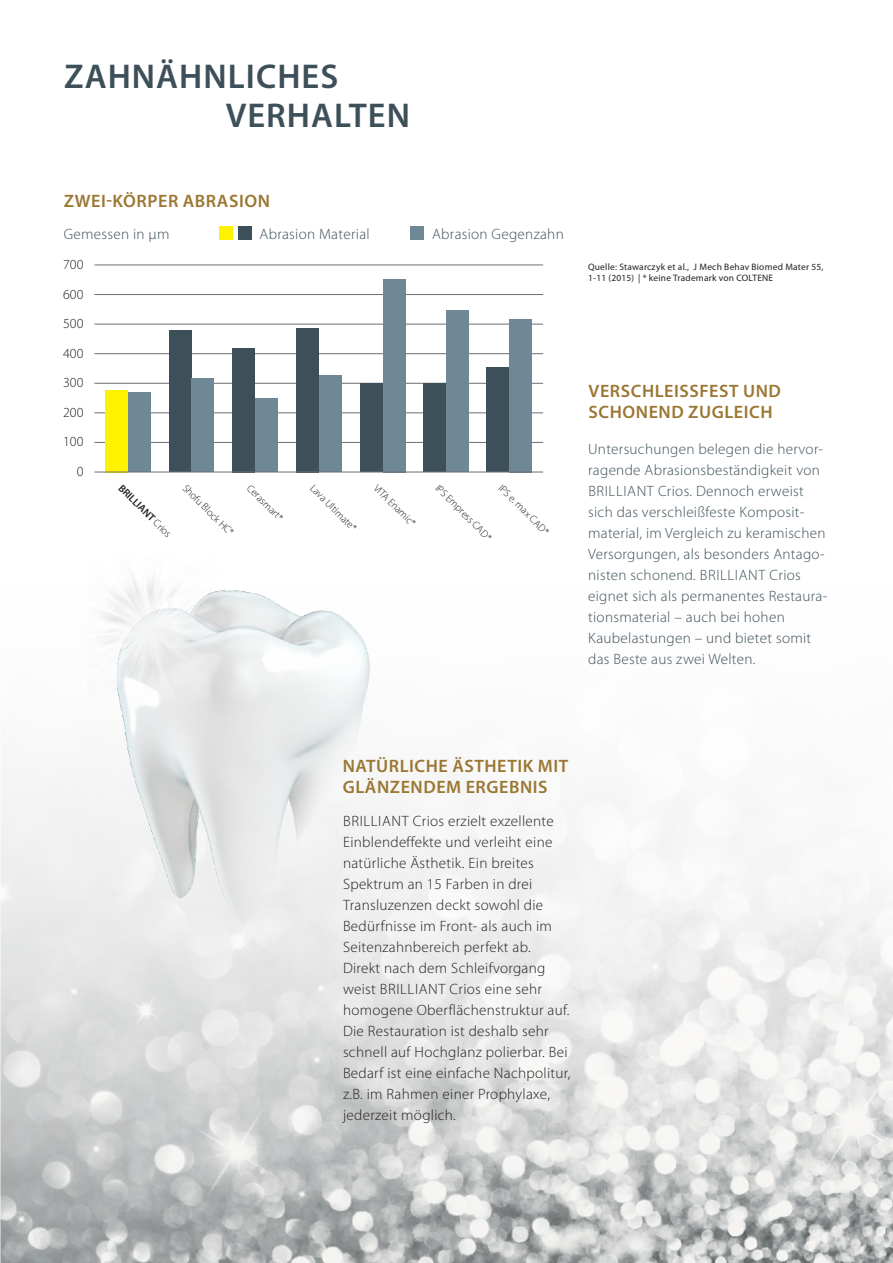
<style>
.page{position:relative;width:893px;height:1263px;background:#fff}
.page>*{position:absolute;margin:0;border:0;box-sizing:border-box;transform-origin:0 0}
.t1{font:600 34.5px/39px "Myriad Pro";letter-spacing:.03em;color:#3d4f58}
.t2{font:600 18px/21px "Myriad Pro";letter-spacing:.03em;color:#9b7733}
.t3{font:300 15px/21px "Myriad Pro";letter-spacing:.02em;color:#231f20}
.t4{font:300 15px/21px "Myriad Pro";letter-spacing:.02em;color:#3d4f58}
.t5{font:300 13.95px "Myriad Pro";color:#231f20}
.t6{font:300 10.5px "Myriad Pro";color:#231f20}
.t7{font:600 10.5px "Myriad Pro";color:#231f20}
.t8{font:9.3px/11.7px "Myriad Pro";letter-spacing:.02em;color:#231f20}
.s1{font-weight:300}
</style>
<div class="page">
<img style="left:0;top:226px;width:893px;height:1037px">
<hr style="left:94px;top:442px;width:449px;height:1px;background:#6d6e71">
<hr style="left:94px;top:413px;width:449px;height:1px;background:#6d6e71">
<hr style="left:94px;top:383px;width:449px;height:1px;background:#6d6e71">
<hr style="left:94px;top:353px;width:449px;height:1px;background:#6d6e71">
<hr style="left:94px;top:324px;width:449px;height:1px;background:#6d6e71">
<hr style="left:94px;top:294px;width:449px;height:1px;background:#6d6e71">
<hr style="left:94px;top:265px;width:449px;height:1px;background:#6d6e71">
<div style="left:360px;top:383px;width:23px;height:89px;background:#3d4f58"></div>
<div style="left:383px;top:279px;width:23px;height:193px;background:#6e8896"></div>
<div style="left:423px;top:383px;width:23px;height:89px;background:#3d4f58"></div>
<div style="left:446px;top:311px;width:23px;height:161px;background:#6e8896"></div>
<div style="left:169px;top:330px;width:22px;height:142px;background:#3d4f58"></div>
<div style="left:191px;top:378px;width:23px;height:94px;background:#6e8896"></div>
<div style="left:297px;top:328px;width:22px;height:144px;background:#3d4f58"></div>
<div style="left:319px;top:376px;width:23px;height:96px;background:#6e8896"></div>
<div style="left:233px;top:348px;width:22px;height:124px;background:#3d4f58"></div>
<div style="left:255px;top:398px;width:23px;height:74px;background:#6e8896"></div>
<div style="left:106px;top:390px;width:22px;height:82px;background:#fff200"></div>
<div style="left:129px;top:393px;width:22px;height:79px;background:#6e8896"></div>
<div style="left:487px;top:368px;width:22px;height:104px;background:#3d4f58"></div>
<div style="left:509px;top:319px;width:23px;height:153px;background:#6e8896"></div>
<hr style="left:94px;top:472px;width:449px;height:1px;background:#6d6e71">
<img style="left:8px;top:574px;width:495px;height:373px">
<img style="left:87px;top:716px;width:151px;height:15px">
<div style="left:86px;top:549px;width:152px;height:167px;background:#231f20;opacity:.23"></div>
<div style="left:220px;top:226px;width:13px;height:13px;background:#fff200"></div>
<div style="left:238px;top:226px;width:14px;height:13px;background:#3d4f58"></div>
<div style="left:410px;top:226px;width:14px;height:13px;background:#6e8896"></div>
<h1 class="t1" style="left:226px;top:58px;width:186px;text-indent:-162px">ZAHNÄHNLICHES<br>VERHALTEN</h1>
<p class="t2" style="left:64px;top:191px;width:208px">ZWEI-KÖRPER ABRASION</p>
<p class="t4" style="left:64px;top:224px;width:107px">Gemessen in µm</p>
<p class="t4" style="left:260px;top:224px;width:112px">Abrasion Material</p>
<p class="t4" style="left:432px;top:224px;width:133px">Abrasion Gegenzahn</p>
<p class="t5" style="left:63px;top:256px;width:22px">700</p>
<p class="t5" style="left:63px;top:285px;width:22px">600</p>
<p class="t5" style="left:63px;top:315px;width:22px">500</p>
<p class="t5" style="left:63px;top:345px;width:22px">400</p>
<p class="t5" style="left:63px;top:374px;width:22px">300</p>
<p class="t5" style="left:63px;top:404px;width:22px">200</p>
<p class="t5" style="left:63px;top:433px;width:22px">100</p>
<p class="t5" style="left:77px;top:463px;width:8px">0</p>
<p class="t7" style="left:125px;top:481px;width:71px;rotate:45deg">BRILLIANT <span class="s1">Crios</span></p>
<p class="t6" style="left:380px;top:482px;width:56px;rotate:45deg">VITA Enamic*</p>
<p class="t6" style="left:442px;top:482px;width:76px;rotate:45deg">IPS Empress CAD*</p>
<p class="t6" style="left:253px;top:482px;width:48px;rotate:45deg">Cerasmart*</p>
<p class="t6" style="left:317px;top:482px;width:62px;rotate:45deg">Lava Ultimate*</p>
<p class="t6" style="left:189px;top:482px;width:69px;rotate:45deg">Shofu Block HC*</p>
<p class="t6" style="left:505px;top:482px;width:68px;rotate:45deg">IPS e. max CAD*</p>
<p class="t8" style="left:588px;top:261px;width:237px">Quelle: Stawarczyk et al., J Mech Behav Biomed Mater 55,<br>1-11 (2015) | * keine Trademark von COLTENE</p>
<p class="t2" style="left:589px;top:380px;width:194px">VERSCHLEISSFEST UND<br>SCHONEND ZUGLEICH</p>
<p class="t4" style="left:588px;top:439px;width:241px">Untersuchungen belegen die hervor&shy;ragende Abrasionsbeständigkeit von BRILLIANT Crios. Dennoch erweist sich das verschleißfeste Komposit&shy;material, im Vergleich zu keramischen Versorgungen, als besonders Antago&shy;nisten schonend. BRILLIANT Crios eignet sich als permanentes Restaura&shy;tionsmaterial – auch bei hohen Kaubelastungen – und bietet somit das Beste aus zwei Welten.</p>
<p class="t2" style="left:343px;top:756px;width:227px">NATÜRLICHE ÄSTHETIK MIT<br>GLÄNZENDEM ERGEBNIS</p>
<p class="t3" style="left:343px;top:811px;width:229px">BRILLIANT Crios erzielt exzellente Einblendeffekte und verleiht eine natürliche Ästhetik. Ein breites Spektrum an 15 Farben in drei Transluzenzen deckt sowohl die Bedürfnisse im Front- als auch im Seitenzahnbereich perfekt ab.<br>Direkt nach dem Schleifvorgang weist BRILLIANT Crios eine sehr homogene Oberflächenstruktur auf.<br>Die Restauration ist deshalb sehr schnell auf Hochglanz polierbar. Bei Bedarf ist eine einfache Nachpolitur, z.B. im Rahmen einer Prophylaxe, jederzeit möglich.</p>
</div>
